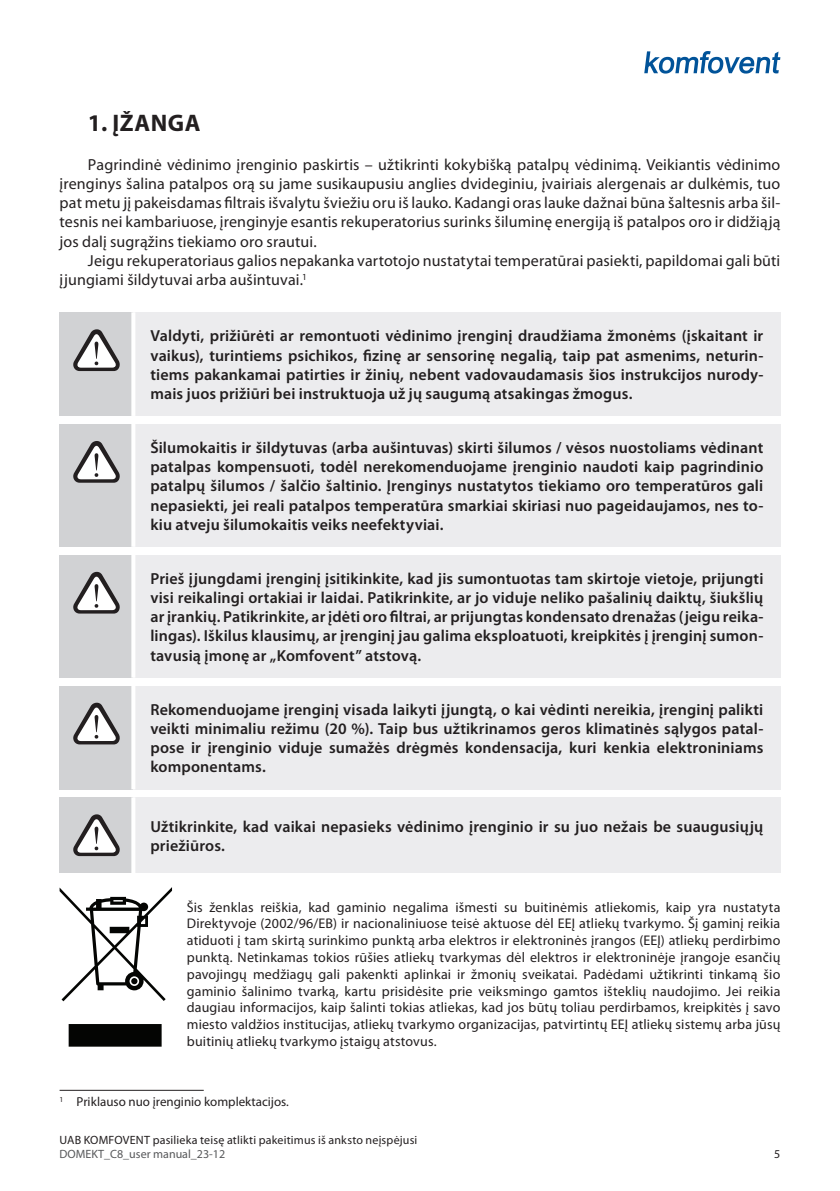
<style>
.page{position:relative;width:840px;height:1191px;background:#fff}
.page>*{position:absolute;margin:0;border:0;box-sizing:border-box;transform-origin:0 0}
.t1{font:700 24px "Myriad Pro";letter-spacing:.02em;color:#231f20}
.t2{font:600 16px/19.2px "Myriad Pro";letter-spacing:.01em;color:#231f20;text-align:justify}
.t3{font:16px/19.2px "Myriad Pro";letter-spacing:.005em;color:#231f20;text-align:justify}
.t4{font:14px/16.8px "Myriad Pro";letter-spacing:.01em;color:#231f20;text-align:justify}
.t5{font:13px "Myriad Pro";color:#231f20}
.t6{font:12px "Myriad Pro";letter-spacing:.015em;color:#231f20}
.t7{font:12px "Myriad Pro";color:#57585a}
</style>
<div class="page">
<svg style="left:644px;top:51px;width:136px;height:23px"></svg>
<div style="left:60px;top:312px;width:73px;height:104px;background:#d1d2d4"></div>
<div style="left:133px;top:312px;width:647px;height:104px;background:#ececee"></div>
<svg style="left:131px;top:312px;width:4px;height:104px"></svg>
<svg style="left:73px;top:329px;width:47px;height:42px"></svg>
<div style="left:60px;top:424px;width:73px;height:123px;background:#d1d2d4"></div>
<div style="left:133px;top:424px;width:647px;height:123px;background:#ececee"></div>
<svg style="left:131px;top:424px;width:4px;height:123px"></svg>
<svg style="left:73px;top:441px;width:47px;height:42px"></svg>
<div style="left:60px;top:555px;width:73px;height:122px;background:#d1d2d4"></div>
<div style="left:133px;top:555px;width:647px;height:122px;background:#ececee"></div>
<svg style="left:131px;top:555px;width:4px;height:122px"></svg>
<svg style="left:73px;top:571px;width:47px;height:42px"></svg>
<div style="left:60px;top:685px;width:73px;height:104px;background:#d1d2d4"></div>
<div style="left:133px;top:685px;width:647px;height:104px;background:#ececee"></div>
<svg style="left:131px;top:685px;width:4px;height:104px"></svg>
<svg style="left:73px;top:702px;width:47px;height:42px"></svg>
<div style="left:60px;top:797px;width:73px;height:76px;background:#d1d2d4"></div>
<div style="left:133px;top:797px;width:647px;height:76px;background:#ececee"></div>
<svg style="left:131px;top:797px;width:4px;height:76px"></svg>
<svg style="left:73px;top:814px;width:47px;height:42px"></svg>
<svg style="left:60px;top:887px;width:112px;height:159px"></svg>
<hr style="left:60px;top:1089px;width:144px;height:1px;background:#231f20">
<h1 class="t1" style="left:88px;top:108px;width:114px">1. ĮŽANGA</h1>
<p class="t3" style="left:60px;top:155px;width:722px;text-indent:28px">Pagrindinė vėdinimo įrenginio paskirtis – užtikrinti kokybišką patalpų vėdinimą. Veikiantis vėdinimo įrenginys šalina patalpos orą su jame susikaupusiu anglies dvideginiu, įvairiais alergenais ar dulkėmis, tuo pat metu jį pakeisdamas filtrais išvalytu šviežiu oru iš lauko. Kadangi oras lauke dažnai būna šaltesnis arba šil&shy;tesnis nei kambariuose, įrenginyje esantis rekuperatorius surinks šiluminę energiją iš patalpos oro ir didžiąją jos dalį sugrąžins tiekiamo oro srautui.</p>
<p class="t3" style="left:60px;top:251px;width:721px;text-indent:28px">Jeigu rekuperatoriaus galios nepakanka vartotojo nustatytai temperatūrai pasiekti, papildomai gali būti įjungiami šildytuvai arba aušintuvai.<sup>1</sup></p>
<p class="t2" style="left:150px;top:326px;width:614px">Valdyti, prižiūrėti ar remontuoti vėdinimo įrenginį draudžiama žmonėms (įskaitant ir vaikus), turintiems psichikos, fizinę ar sensorinę negalią, taip pat asmenims, neturin&shy;tiems pakankamai patirties ir žinių, nebent vadovaudamasis šios instrukcijos nurody&shy;mais juos prižiūri bei instruktuoja už jų saugumą atsakingas žmogus.</p>
<p class="t2" style="left:150px;top:437px;width:614px">Šilumokaitis ir šildytuvas (arba aušintuvas) skirti šilumos / vėsos nuostoliams vėdinant patalpas kompensuoti, todėl nerekomenduojame įrenginio naudoti kaip pagrindinio patalpų šilumos / šalčio šaltinio. Įrenginys nustatytos tiekiamo oro temperatūros gali nepasiekti, jei reali patalpos temperatūra smarkiai skiriasi nuo pageidaujamos, nes to&shy;kiu atveju šilumokaitis veiks neefektyviai.</p>
<p class="t2" style="left:150px;top:568px;width:614px">Prieš įjungdami įrenginį įsitikinkite, kad jis sumontuotas tam skirtoje vietoje, prijungti visi reikalingi ortakiai ir laidai. Patikrinkite, ar jo viduje neliko pašalinių daiktų, šiukšlių ar įrankių. Patikrinkite, ar įdėti oro filtrai, ar prijungtas kondensato drenažas (jeigu reika&shy;lingas). Iškilus klausimų, ar įrenginį jau galima eksploatuoti, kreipkitės į įrenginį sumon&shy;tavusią įmonę ar „Komfovent” atstovą.</p>
<p class="t2" style="left:150px;top:699px;width:614px">Rekomenduojame įrenginį visada laikyti įjungtą, o kai vėdinti nereikia, įrenginį palikti veikti minimaliu režimu (20 %). Taip bus užtikrinamos geros klimatinės sąlygos patal&shy;pose ir įrenginio viduje sumažės drėgmės kondensacija, kuri kenkia elektroniniams komponentams.</p>
<p class="t2" style="left:150px;top:816px;width:614px">Užtikrinkite, kad vaikai nepasieks vėdinimo įrenginio ir su juo nežais be suaugusiųjų priežiūros.</p>
<p class="t4" style="left:187px;top:898px;width:594px">Šis ženklas reiškia, kad gaminio negalima išmesti su buitinėmis atliekomis, kaip yra nustatyta Direktyvoje (2002/96/EB) ir nacionaliniuose teisė aktuose dėl EEĮ atliekų tvarkymo. Šį gaminį reikia atiduoti į tam skirtą surinkimo punktą arba elektros ir elektroninės įrangos (EEĮ) atliekų perdirbimo punktą. Netinkamas tokios rūšies atliekų tvarkymas dėl elektros ir elektroninėje įrangoje esančių pavojingų medžiagų gali pakenkti aplinkai ir žmonių sveikatai. Padėdami užtikrinti tinkamą šio gaminio šalinimo tvarką, kartu prisidėsite prie veiksmingo gamtos išteklių naudojimo. Jei reikia daugiau informacijos, kaip šalinti tokias atliekas, kad jos būtų toliau perdirbamos, kreipkitės į savo miesto valdžios institucijas, atliekų tvarkymo organizacijas, patvirtintų EEĮ atliekų sistemų arba jūsų buitinių atliekų tvarkymo įstaigų atstovus.</p>
<p class="t5" style="left:60px;top:1093px;width:231px"><sup>1</sup> Priklauso nuo įrenginio komplektacijos.</p>
<p class="t6" style="left:60px;top:1132px;width:359px">UAB KOMFOVENT pasilieka teisę atlikti pakeitimus iš anksto neįspėjusi</p>
<p class="t7" style="left:60px;top:1146px;width:167px">DOMEKT_C8_user manual_23-12</p>
<p class="t6" style="left:773px;top:1146px;width:8px">5</p>
</div>
